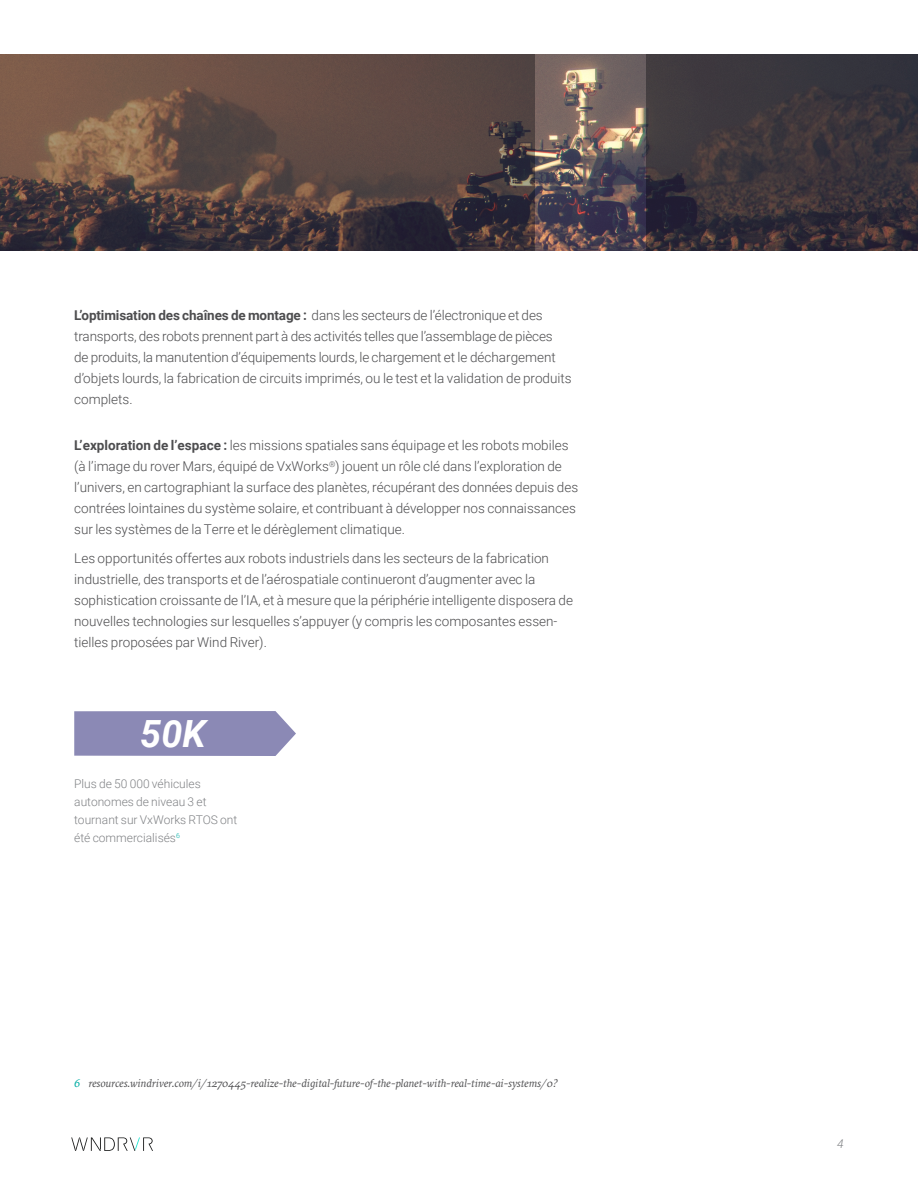
<style>
.page{position:relative;width:918px;height:1188px;background:#fff}
.page>*{position:absolute;margin:0;border:0;box-sizing:border-box;transform-origin:0 0}
.t1{font:italic 700 37.5px "Roboto";color:#fff}
.t2{font:300 13.5px/21px "Roboto";color:#4d4d4f}
.t3{font:300 12px/18px "Roboto";color:#808285}
.t4{font:italic 300 12px "Roboto";color:#808285}
.t5{font:italic 11.25px "GT Sectra";letter-spacing:-.005em;color:#4d4d4f}
.s1{font-weight:700}
.s2{color:#01ada4}
</style>
<div class="page">
<img style="left:535px;top:54px;width:111px;height:196px">
<svg style="left:646px;top:54px;width:272px;height:196px;background:#3a333a"></svg>
<svg style="left:0;top:54px;width:535px;height:196px;background:#5b4742"></svg>
<svg style="left:71px;top:1137px;width:82px;height:14px"></svg>
<svg style="left:74px;top:711px;width:222px;height:45px;background:#918fb8"></svg>
<p class="t2" style="left:74px;top:304px;width:499px"><span class="s1">L’optimisation des chaînes de montage :</span> dans les secteurs de l’électronique et des transports, des robots prennent part à des activités telles que l’assemblage de pièces<br>de produits, la manutention d’équipements lourds, le chargement et le déchargement d’objets lourds, la fabrication de circuits imprimés, ou le test et la validation de produits complets.</p>
<p class="t2" style="left:74px;top:434px;width:505px"><span class="s1">L’exploration de l’espace :</span> les missions spatiales sans équipage et les robots mobiles (à l’image du rover Mars, équipé de VxWorks<sup>®</sup>) jouent un rôle clé dans l’exploration de l’univers, en cartographiant la surface des planètes, récupérant des données depuis des contrées lointaines du système solaire, et contribuant à développer nos connaissances sur les systèmes de la Terre et le dérèglement climatique.</p>
<p class="t2" style="left:74px;top:547px;width:500px">Les opportunités offertes aux robots industriels dans les secteurs de la fabrication industrielle, des transports et de l’aérospatiale continueront d’augmenter avec la sophistication croissante de l’IA, et à mesure que la périphérie intelligente disposera de nouvelles technologies sur lesquelles s’appuyer (y compris les composantes essen&shy;tielles proposées par Wind River).</p>
<h1 class="t1" style="left:140px;top:708px;width:67px">50K</h1>
<p class="t3" style="left:74px;top:774px;width:165px">Plus de 50 000 véhicules autonomes de niveau 3 et tournant sur VxWorks RTOS ont été commercialisés<sup>6</sup></p>
<p class="t5" style="left:74px;top:1076px;width:485px"><span class="s2">6</span> resources.windriver.com/i/1270445-realize-the-digital-future-of-the-planet-with-real-time-ai-systems/0?</p>
<p class="t4" style="left:837px;top:1135px;width:8px">4</p>
</div>
